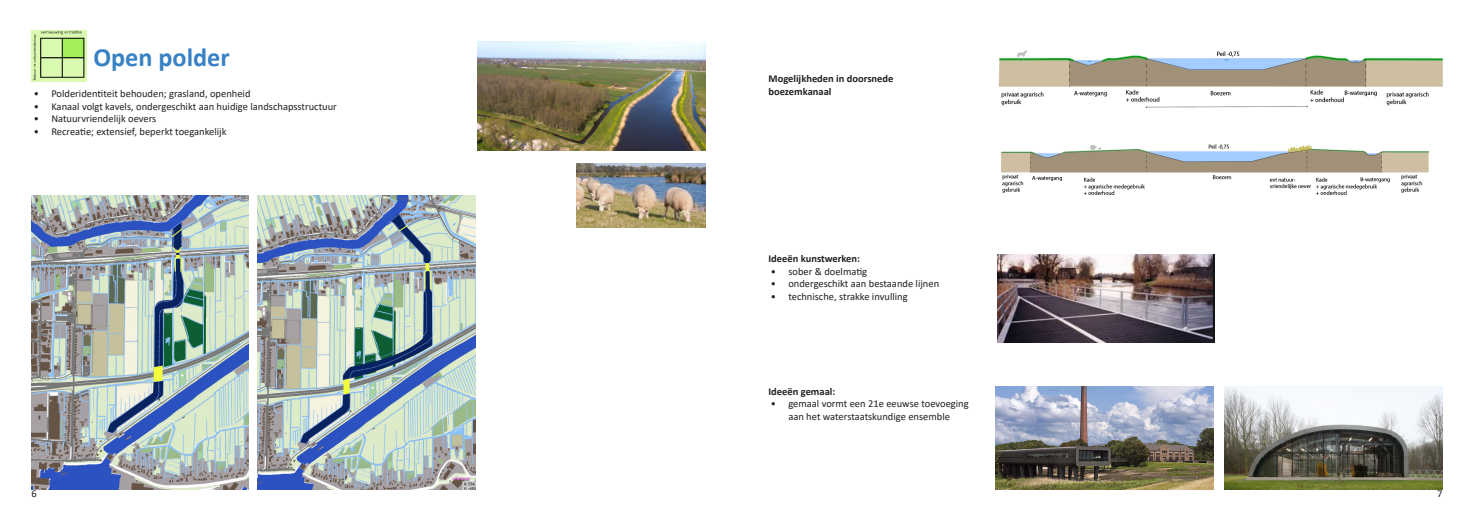
<style>
.page{position:relative;width:1474px;height:521px;background:#fff}
.page>*{position:absolute;margin:0;border:0;box-sizing:border-box;transform-origin:0 0}
.Kop_zonder_nr{font:700 26.25px "Calibri";color:#3782c4}
.t1{font:10.5px/12.6px "Calibri";color:#231f20;text-align:center}
.tekst_basis_dik{font:700 10.5px/12.6px "Calibri";color:#231f20}
</style>
<div class="page">
<img style="left:258px;top:196px;width:217px;height:293px">
<img style="left:577px;top:164px;width:128px;height:64px">
<img style="left:477px;top:41px;width:228px;height:109px">
<img style="left:32px;top:195px;width:217px;height:294px">
<img style="left:997px;top:254px;width:217px;height:88px">
<img style="left:32px;top:31px;width:54px;height:51px">
<img style="left:995px;top:387px;width:218px;height:102px">
<img style="left:1224px;top:387px;width:218px;height:102px">
<img style="left:1001px;top:144px;width:427px;height:51px">
<img style="left:998px;top:50px;width:445px;height:58px">
<p class="Kop_zonder_nr" style="left:93px;top:39px;width:138px">Open polder</p>
<p class="t1" style="left:34px;top:87px;width:218px">• Polderidentiteit behouden; grasland, openheid</p>
<p class="t1" style="left:34px;top:100px;width:304px">• Kanaal volgt kavels, ondergeschikt aan huidige landschapsstructuur</p>
<p class="t1" style="left:34px;top:112px;width:124px">• Natuurvriendelijk oevers</p>
<p class="t1" style="left:34px;top:125px;width:194px">• Recreatie; extensief, beperkt toegankelijk</p>
<p class="tekst_basis_dik" style="left:768px;top:72px;width:126px">Mogelijkheden in doorsnede boezemkanaal</p>
<p class="tekst_basis_dik" style="left:768px;top:252px;width:93px">Ideeën kunstwerken:</p>
<p class="t1" style="left:771px;top:265px;width:98px">• sober &amp; doelmatig</p>
<p class="t1" style="left:771px;top:277px;width:170px">• ondergeschikt aan bestaande lijnen</p>
<p class="t1" style="left:771px;top:290px;width:138px">• technische, strakke invulling</p>
<p class="tekst_basis_dik" style="left:768px;top:384px;width:68px">Ideeën gemaal:</p>
<p class="t1" style="left:771px;top:397px;width:199px">• gemaal vormt een 21e eeuwse toevoeging aan het waterstaatskundige ensemble</p>
<p class="t1" style="left:32px;top:487px;width:7px">6</p>
<p class="t1" style="left:1436px;top:487px;width:7px">7</p>
</div>
